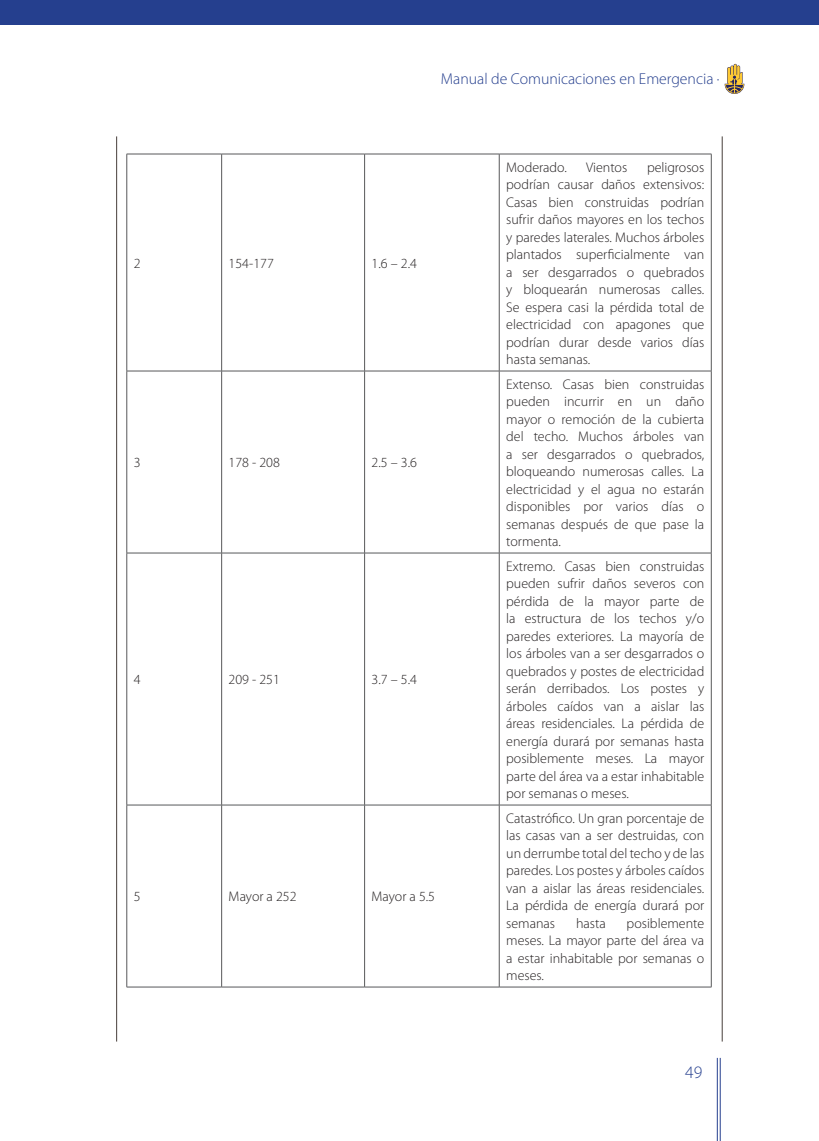
<style>
.page{position:relative;width:819px;height:1141px;background:#fff}
.page>*{position:absolute;margin:0;border:0;box-sizing:border-box;transform-origin:0 0}
.t1{font:300 17.5px "Myriad Pro";color:#253f8e}
.t2{font:15.75px "Myriad Pro Light 3";color:#253f8e}
.t3{font:300 14px/17.5px "Myriad Pro";color:#231f20;text-align:justify}
</style>
<div class="page">
<div style="left:0;top:0;width:819px;height:25px;background:#253f8e"></div>
<hr style="left:720px;top:1058px;width:1px;height:83px;background:#253f8e">
<hr style="left:717px;top:1058px;width:1px;height:83px;background:#253f8e">
<svg style="left:724px;top:64px;width:20px;height:30px"></svg>
<hr style="left:721px;top:136px;width:1px;height:906px;background:#473e3b">
<svg style="left:127px;top:155px;width:584px;height:650px"></svg>
<hr style="left:126px;top:154px;width:96px;height:1px;background:#57585a">
<hr style="left:126px;top:154px;width:1px;height:217px;background:#57585a">
<hr style="left:222px;top:154px;width:142px;height:1px;background:#57585a">
<hr style="left:221px;top:154px;width:1px;height:217px;background:#57585a">
<hr style="left:364px;top:154px;width:135px;height:1px;background:#57585a">
<hr style="left:364px;top:154px;width:1px;height:217px;background:#57585a">
<hr style="left:499px;top:154px;width:212px;height:1px;background:#57585a">
<hr style="left:499px;top:154px;width:1px;height:217px;background:#57585a">
<hr style="left:711px;top:154px;width:1px;height:217px;background:#57585a">
<hr style="left:126px;top:371px;width:96px;height:1px;background:#57585a">
<hr style="left:126px;top:371px;width:1px;height:182px;background:#57585a">
<hr style="left:222px;top:371px;width:142px;height:1px;background:#57585a">
<hr style="left:221px;top:371px;width:1px;height:182px;background:#57585a">
<hr style="left:364px;top:371px;width:135px;height:1px;background:#57585a">
<hr style="left:364px;top:371px;width:1px;height:182px;background:#57585a">
<hr style="left:499px;top:371px;width:212px;height:1px;background:#57585a">
<hr style="left:499px;top:371px;width:1px;height:182px;background:#57585a">
<hr style="left:711px;top:371px;width:1px;height:182px;background:#57585a">
<hr style="left:126px;top:553px;width:96px;height:1px;background:#57585a">
<hr style="left:126px;top:553px;width:1px;height:252px;background:#57585a">
<hr style="left:222px;top:553px;width:142px;height:1px;background:#57585a">
<hr style="left:221px;top:553px;width:1px;height:252px;background:#57585a">
<hr style="left:364px;top:553px;width:135px;height:1px;background:#57585a">
<hr style="left:364px;top:553px;width:1px;height:252px;background:#57585a">
<hr style="left:499px;top:553px;width:212px;height:1px;background:#57585a">
<hr style="left:499px;top:553px;width:1px;height:252px;background:#57585a">
<hr style="left:711px;top:553px;width:1px;height:252px;background:#57585a">
<hr style="left:126px;top:805px;width:96px;height:1px;background:#57585a">
<hr style="left:126px;top:805px;width:1px;height:182px;background:#57585a">
<hr style="left:222px;top:805px;width:142px;height:1px;background:#57585a">
<hr style="left:221px;top:805px;width:1px;height:182px;background:#57585a">
<hr style="left:364px;top:805px;width:135px;height:1px;background:#57585a">
<hr style="left:364px;top:805px;width:1px;height:182px;background:#57585a">
<hr style="left:499px;top:805px;width:212px;height:1px;background:#57585a">
<hr style="left:499px;top:805px;width:1px;height:182px;background:#57585a">
<hr style="left:711px;top:805px;width:1px;height:182px;background:#57585a">
<hr style="left:126px;top:987px;width:96px;height:1px;background:#57585a">
<hr style="left:222px;top:987px;width:142px;height:1px;background:#57585a">
<hr style="left:364px;top:987px;width:135px;height:1px;background:#57585a">
<hr style="left:499px;top:987px;width:212px;height:1px;background:#57585a">
<hr style="left:116px;top:136px;width:1px;height:906px;background:#473e3b">
<p class="t2" style="left:441px;top:70px;width:280px">Manual de Comunicaciones en Emergencia ·</p>
<p class="t3" style="left:134px;top:255px;width:8px">2</p>
<p class="t3" style="left:229px;top:255px;width:47px">154-177</p>
<p class="t3" style="left:371px;top:255px;width:47px">1.6 – 2.4</p>
<p class="t3" style="left:134px;top:454px;width:8px">3</p>
<p class="t3" style="left:229px;top:454px;width:53px">178 - 208</p>
<p class="t3" style="left:371px;top:454px;width:47px">2.5 – 3.6</p>
<p class="t3" style="left:134px;top:671px;width:8px">4</p>
<p class="t3" style="left:229px;top:671px;width:53px">209 - 251</p>
<p class="t3" style="left:371px;top:671px;width:47px">3.7 – 5.4</p>
<p class="t3" style="left:506px;top:158px;width:199px;text-indent:141px">peligrosos podrían causar daños extensivos:<br>Casas bien construidas podrían sufrir daños mayores en los techos y paredes laterales. Muchos árboles plantados superficialmente van a ser desgarrados o quebrados y bloquearán numerosas calles.<br>Se espera casi la pérdida total de electricidad con apagones que podrían durar desde varios días hasta semanas.</p>
<p class="t3" style="left:506px;top:158px;width:62px">Moderado.</p>
<p class="t3" style="left:586px;top:158px;width:43px">Vientos</p>
<p class="t3" style="left:506px;top:375px;width:199px">Extenso. Casas bien construidas pueden incurrir en un daño mayor o remoción de la cubierta del techo. Muchos árboles van a ser desgarrados o quebrados, bloqueando numerosas calles. La electricidad y el agua no estarán disponibles por varios días o semanas después de que pase la tormenta.</p>
<p class="t3" style="left:506px;top:557px;width:199px">Extremo. Casas bien construidas pueden sufrir daños severos con pérdida de la mayor parte de la estructura de los techos y/o paredes exteriores. La mayoría de los árboles van a ser desgarrados o quebrados y postes de electricidad serán derribados. Los postes y árboles caídos van a aislar las áreas residenciales. La pérdida de energía durará por semanas hasta posiblemente meses. La mayor parte del área va a estar inhabitable por semanas o meses.</p>
<p class="t3" style="left:134px;top:888px;width:8px">5</p>
<p class="t3" style="left:229px;top:888px;width:69px">Mayor a 252</p>
<p class="t3" style="left:371px;top:888px;width:65px">Mayor a 5.5</p>
<p class="t3" style="left:506px;top:809px;width:199px">Catastrófico. Un gran porcentaje de las casas van a ser destruidas, con un derrumbe total del techo y de las paredes. Los postes y árboles caídos van a aislar las áreas residenciales.<br>La pérdida de energía durará por semanas</p>
<p class="t3" style="left:506px;top:914px;width:199px;text-indent:120px">posiblemente meses. La mayor parte del área va a estar inhabitable por semanas o meses.</p>
<p class="t3" style="left:576px;top:914px;width:31px">hasta</p>
<p class="t1" style="left:685px;top:1063px;width:19px">49</p>
</div>
